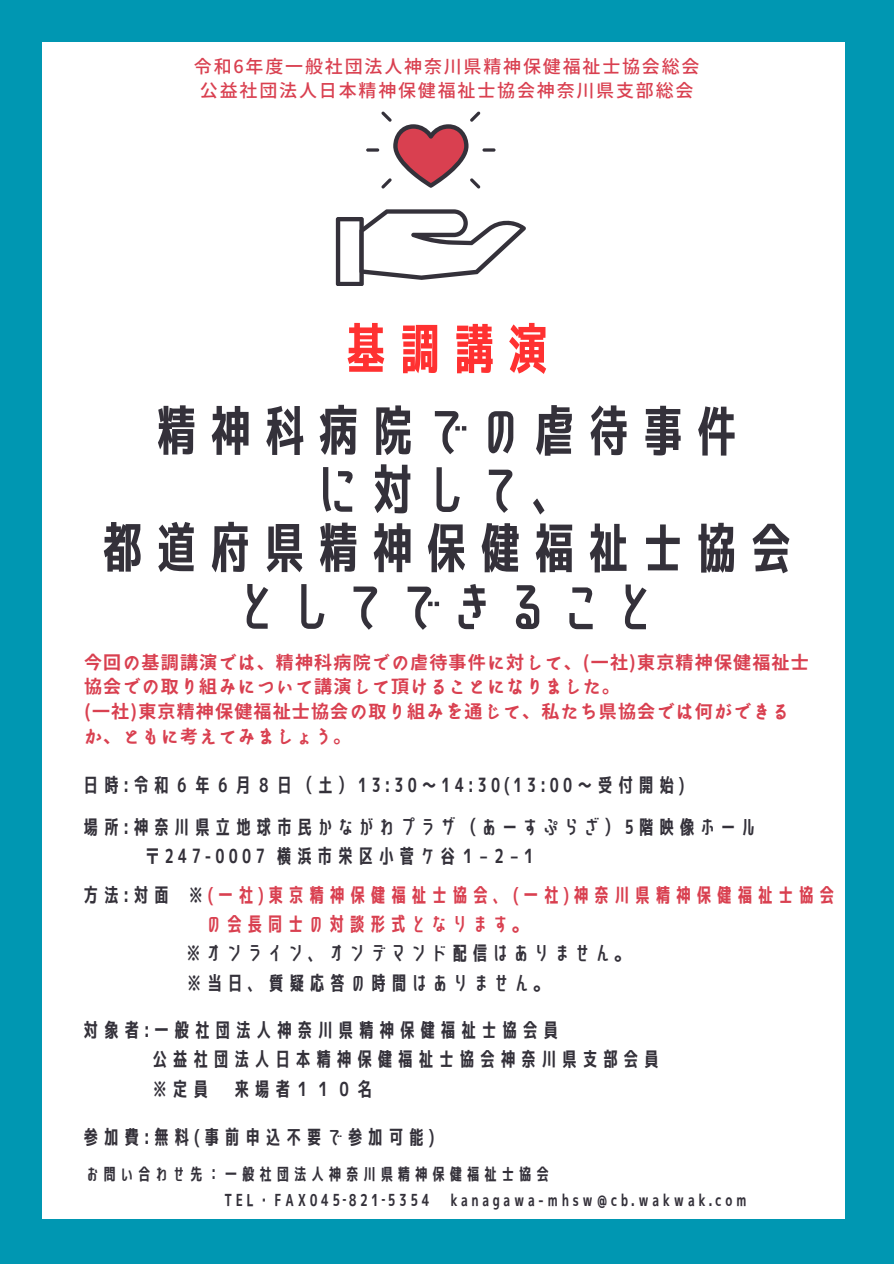
<style>
.page{position:relative;width:894px;height:1264px;background:#fff}
.page>*{position:absolute;margin:0;border:0;box-sizing:border-box;transform-origin:0 0}
.t1{font:54px/58.5px "Senobi Gothic Bold";color:#34313a;text-align:center}
.t2{font:54px "Senobi Gothic Bold";color:#ff3131}
.t3{font:19.5px/29.2px "Senobi Gothic Bold";letter-spacing:.05em;color:#34313a}
.t4{font:19.5px "Senobi Gothic Bold";letter-spacing:.05em;color:#d94050}
.t5{font:700 18px/24.8px "irohakaku C";letter-spacing:.065em;color:#d94050}
.t6{font:500 18px "irohakaku C";letter-spacing:.1em;color:#d94050}
.t7{font:16.5px/25.8px "Senobi Gothic Bold";letter-spacing:.05em;color:#34313a}
.s1{color:#34313a}
</style>
<div class="page">
<div style="left:0;top:0;width:893px;height:1263px;background:#0097b2"></div>
<div style="left:42px;top:43px;width:803px;height:1175px;background:#fff"></div>
<svg style="left:336px;top:209px;width:189px;height:76px"></svg>
<svg style="left:366px;top:148px;width:13px;height:4px"></svg>
<svg style="left:482px;top:148px;width:13px;height:4px"></svg>
<svg style="left:381px;top:112px;width:99px;height:76px"></svg>
<p class="t6" style="left:194px;top:53px;width:507px">令和6年度一般社団法人神奈川県精神保健福祉士協会総会</p>
<h3 class="t6" style="left:200px;top:78px;width:495px">公益社団法人日本精神保健福祉士協会神奈川県支部総会</h3>
<h2 class="t2" style="left:339px;top:311px;width:218px">基調講演</h2>
<h2 class="t1" style="left:95px;top:401px;width:704px">精神科病院での虐待事件<br>に対して、<br>都道府県精神保健福祉士協会としてできること</h2>
<h1 class="t5" style="left:84px;top:649px;width:726px">今回の基調講演では、精神科病院での虐待事件に対して、(一社)東京精神保健福祉士協会での取り組みについて講演して頂けることになりました。<br>(一社)東京精神保健福祉士協会の取り組みを通じて、私たち県協会では何ができるか、ともに考えてみましょう。</h1>
<h1 class="t3" style="left:81px;top:770px;width:606px">日時:令和６年６月８日（土）13:30～14:30(13:00〜受付開始)</h1>
<h2 class="t3" style="left:143px;top:812px;width:617px;text-indent:-61px">場所:神奈川県立地球市民かながわプラザ（あーすぷらざ）5階映像ホール〒247-0007 横浜市栄区小菅ケ谷１–２–１</h2>
<h2 class="t4" style="left:81px;top:881px;width:756px"><span class="s1">方法:対面 ※</span>(一社)東京精神保健福祉士協会、(一社)神奈川県精神保健福祉士協会</h2>
<h2 class="t4" style="left:204px;top:910px;width:328px">の会長同士の対談形式となります。</h2>
<h2 class="t3" style="left:184px;top:938px;width:451px">※オンライン、オンデマンド配信はありません。</h2>
<h2 class="t3" style="left:184px;top:967px;width:369px">※当日、質疑応答の時間はありません。</h2>
<h3 class="t3" style="left:150px;top:1015px;width:512px;text-indent:-69px">対象者:一般社団法人神奈川県精神保健福祉士協会員<br>公益社団法人日本精神保健福祉士協会神奈川県支部会員※定員 来場者１１０名</h3>
<h2 class="t3" style="left:81px;top:1122px;width:356px">参加費:無料(事前申込不要で参加可能)</h2>
<p class="t7" style="left:223px;top:1161px;width:527px;text-indent:-139px">お問い合わせ先：一般社団法人神奈川県精神保健福祉士協会<br>TEL・FAX045‐821‐5354 kanagawa-mhsw@cb.wakwak.com</p>
</div>
